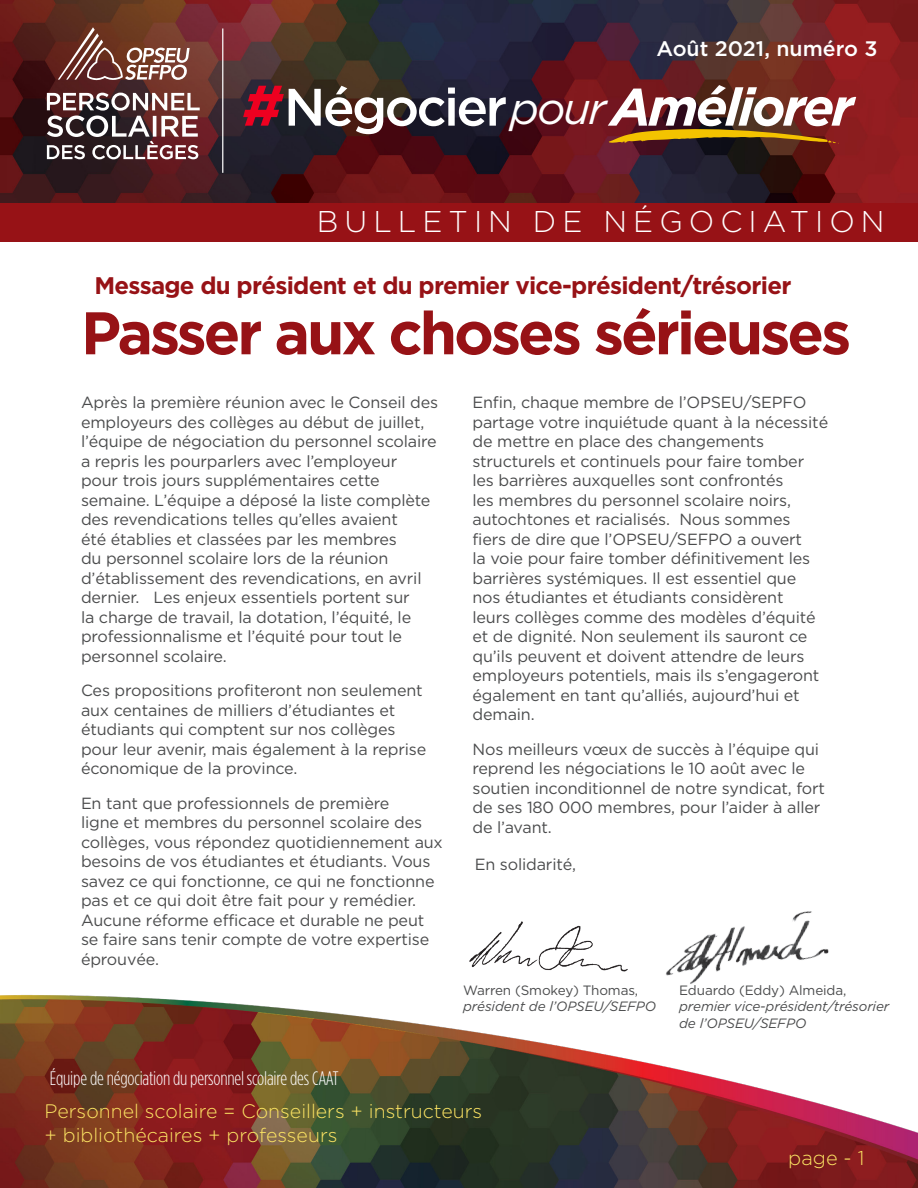
<style>
.page{position:relative;width:918px;height:1188px;background:#fff}
.page>*{position:absolute;margin:0;border:0;box-sizing:border-box;transform-origin:0 0}
.HEADER_MAIN{font:700 60px "Gotham HTF";letter-spacing:-.05em;color:#971216}
.t1{font:italic 700 52.65px "Gotham HTF";letter-spacing:-.05em;color:#fff}
.t2{font:300 30px "Gotham HTF";letter-spacing:.2em;color:#fff}
.HEADER_MAIN-2{font:700 24px "Gotham HTF";letter-spacing:-.03em;color:#971216}
.t3{font:500 21px "Gotham HTF";color:#fff}
.t4{font:300 19.95px "Gotham HTF";color:#fce463}
.t5{font:300 19.5px/23.4px "Gotham HTF";color:#fce463}
.t6{font:300 condensed 19.5px "Gotham HTF";letter-spacing:-.01em;color:#fff}
.body_copy___1_column{font:16.2px/19.5px "Gotham HTF";letter-spacing:-.01em;color:#4b4c4d}
.body_copy___1_column-2{font:italic 13.5px/16.5px "Gotham HTF";letter-spacing:-.01em;color:#4b4c4d}
.body_copy___1_column-3{font:13.5px "Gotham HTF";letter-spacing:-.01em;color:#4b4c4d}
.s1{font-size:57px;color:#ee0020}
.s2{font-weight:500;font-style:normal}
.s3{font-weight:400;font-size:44.55px}
</style>
<div class="page">
<div style="left:0;top:201px;width:918px;height:41px;background:#971216"></div>
<img style="left:0;top:0;width:918px;height:202px">
<img style="left:0;top:995px;width:918px;height:193px">
<img style="left:663px;top:911px;width:178px;height:111px">
<img style="left:469px;top:921px;width:159px;height:51px">
<hr style="left:222px;top:28px;width:1px;height:145px;background:#fff">
<svg style="left:47px;top:93px;width:153px;height:66px"></svg>
<svg style="left:58px;top:27px;width:132px;height:56px;background:#86574b"></svg>
<svg style="left:609px;top:122px;width:230px;height:21px;background:#7f4d14"></svg>
<p class="t3" style="left:656px;top:36px;width:223px">Août 2021, numéro 3</p>
<p class="t1" style="left:243px;top:77px;width:613px"><span class="s1">#</span><span class="s2">Négocier</span><span class="s3">pour</span>Améliorer</p>
<p class="t2" style="left:317px;top:205px;width:569px">BULLETIN DE NÉGOCIATION</p>
<p class="HEADER_MAIN-2" style="left:94px;top:272px;width:698px">Message du président et du premier vice-président/trésorier</p>
<p class="HEADER_MAIN" style="left:81px;top:298px;width:772px">Passer aux choses sérieuses</p>
<p class="body_copy___1_column" style="left:81px;top:392px;width:359px">Après la première réunion avec le Conseil des employeurs des collèges au début de juillet, l’équipe de négociation du personnel scolaire a repris les pourparlers avec l’employeur pour trois jours supplémentaires cette semaine. L’équipe a déposé la liste complète des revendications telles qu’elles avaient<br>été établies et classées par les membres<br>du personnel scolaire lors de la réunion d’établissement des revendications, en avril dernier. Les enjeux essentiels portent sur<br>la charge de travail, la dotation, l’équité, le professionnalisme et l’équité pour tout le personnel scolaire.</p>
<p class="body_copy___1_column" style="left:81px;top:680px;width:347px">Ces propositions profiteront non seulement aux centaines de milliers d’étudiantes et étudiants qui comptent sur nos collèges pour leur avenir, mais également à la reprise économique de la province.</p>
<p class="body_copy___1_column" style="left:81px;top:793px;width:363px">En tant que professionnels de première<br>ligne et membres du personnel scolaire des collèges, vous répondez quotidiennement aux besoins de vos étudiantes et étudiants. Vous savez ce qui fonctionne, ce qui ne fonctionne pas et ce qui doit être fait pour y remédier.<br>Aucune réforme efficace et durable ne peut se faire sans tenir compte de votre expertise éprouvée.</p>
<p class="t6" style="left:50px;top:1067px;width:290px">Équipe de négociation du personnel scolaire des CAAT</p>
<p class="body_copy___1_column" style="left:472px;top:392px;width:357px">Enfin, chaque membre de l’OPSEU/SEPFO partage votre inquiétude quant à la nécessité de mettre en place des changements structurels et continuels pour faire tomber les barrières auxquelles sont confrontés<br>les membres du personnel scolaire noirs, autochtones et racialisés. Nous sommes fiers de dire que l’OPSEU/SEFPO a ouvert<br>la voie pour faire tomber définitivement les barrières systémiques. Il est essentiel que nos étudiantes et étudiants considèrent<br>leurs collèges comme des modèles d’équité et de dignité. Non seulement ils sauront ce qu’ils peuvent et doivent attendre de leurs employeurs potentiels, mais ils s’engageront également en tant qu’alliés, aujourd’hui et demain.</p>
<p class="body_copy___1_column" style="left:472px;top:739px;width:354px">Nos meilleurs vœux de succès à l’équipe qui reprend les négociations le 10 août avec le soutien inconditionnel de notre syndicat, fort de ses 180 000 membres, pour l’aider à aller de l’avant.</p>
<p class="body_copy___1_column" style="left:475px;top:854px;width:103px">En solidarité,</p>
<p class="body_copy___1_column-3" style="left:463px;top:982px;width:177px">Warren (Smokey) Thomas,</p>
<p class="body_copy___1_column-3" style="left:679px;top:982px;width:169px">Eduardo (Eddy) Almeida,</p>
<p class="body_copy___1_column-2" style="left:463px;top:998px;width:194px">président de l’OPSEU/SEFPO</p>
<p class="body_copy___1_column-2" style="left:679px;top:998px;width:212px">premier vice-président/trésorier de l’OPSEU/SEFPO</p>
<p class="t5" style="left:45px;top:1100px;width:439px">Personnel scolaire = Conseillers + instructeurs + bibliothécaires + professeurs</p>
<p class="t4" style="left:788px;top:1148px;width:78px">page - 1</p>
</div>
